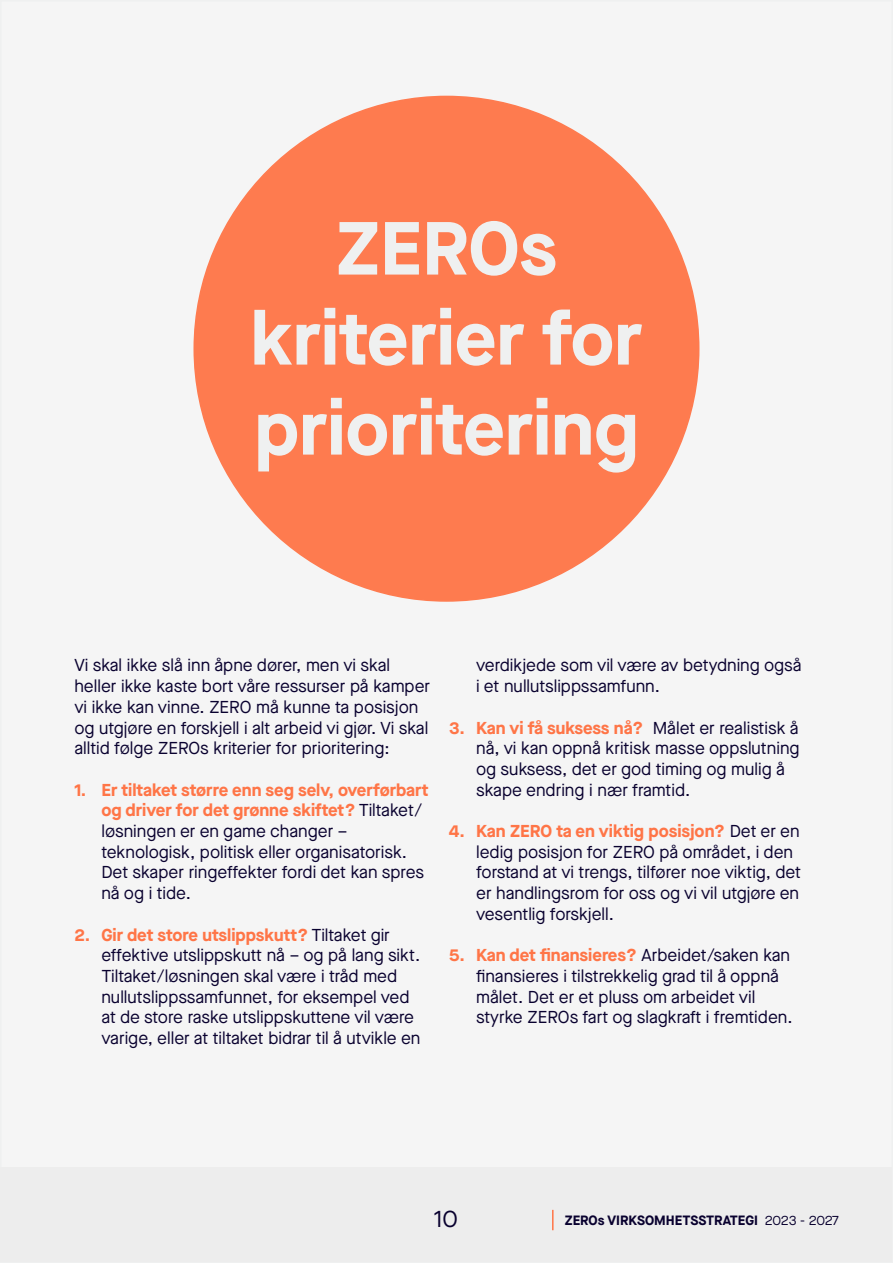
<style>
.page{position:relative;width:893px;height:1263px;background:#fff}
.page>*{position:absolute;margin:0;border:0;box-sizing:border-box;transform-origin:0 0}
.t1{font:700 75px/90px "Maison Neue";color:#eff0f0;text-align:center}
.t2{font:24px "Maison Neue";color:#09012f}
.t3{font:17.25px/20.7px "Maison Neue";color:#09012f}
.t4{font:700 13.5px "Maison Neue";color:#09012f}
.s1{font-weight:700;color:#ff7547}
.s2{font-weight:400}
</style>
<div class="page">
<div style="left:1px;top:1px;width:891px;height:1261px;background:#f5f5f5"></div>
<div style="left:1px;top:1167px;width:891px;height:95px;background:#ededed"></div>
<hr style="left:552px;top:1210px;width:2px;height:20px;background:#ff7547">
<div style="left:194px;top:96px;width:505px;height:505px;background:#fe7b4f;border-radius:50%"></div>
<p class="t1" style="left:251px;top:201px;width:393px">ZEROs kriterier for prioritering</p>
<p class="t3" style="left:74px;top:655px;width:357px">Vi skal ikke slå inn åpne dører, men vi skal heller ikke kaste bort våre ressurser på kamper vi ikke kan vinne. ZERO må kunne ta posisjon og utgjøre en forskjell i alt arbeid vi gjør. Vi skal alltid følge ZEROs kriterier for prioritering:</p>
<p class="t3" style="left:101px;top:779px;width:328px;text-indent:-27px"><span class="s1">1. Er tiltaket større enn seg selv, overførbart og driver for det grønne skiftet?</span> Tiltaket/ løsningen er en game changer – teknologisk, politisk eller organisatorisk.<br>Det skaper ringeffekter fordi det kan spres nå og i tide.</p>
<p class="t3" style="left:101px;top:924px;width:321px;text-indent:-27px"><span class="s1">2. Gir det store utslippskutt?</span> Tiltaket gir effektive utslippskutt nå – og på lang sikt.<br>Tiltaket/løsningen skal være i tråd med nullutslippssamfunnet, for eksempel ved at de store raske utslippskuttene vil være varige, eller at tiltaket bidrar til å utvikle en</p>
<p class="t3" style="left:476px;top:655px;width:327px">verdikjede som vil være av betydning også i et nullutslippssamfunn.</p>
<p class="t3" style="left:476px;top:717px;width:325px;text-indent:-27px"><span class="s1">3. Kan vi få suksess nå?</span> Målet er realistisk å nå, vi kan oppnå kritisk masse oppslutning og suksess, det er god timing og mulig å skape endring i nær framtid.</p>
<p class="t3" style="left:476px;top:820px;width:326px;text-indent:-27px"><span class="s1">4. Kan ZERO ta en viktig posisjon?</span> Det er en ledig posisjon for ZERO på området, i den forstand at vi trengs, tilfører noe viktig, det er handlingsrom for oss og vi vil utgjøre en vesentlig forskjell.</p>
<p class="t3" style="left:476px;top:945px;width:318px;text-indent:-27px"><span class="s1">5. Kan det finansieres?</span> Arbeidet/saken kan finansieres i tilstrekkelig grad til å oppnå målet. Det er et pluss om arbeidet vil styrke ZEROs fart og slagkraft i fremtiden.</p>
<p class="t2" style="left:434px;top:1203px;width:26px">10</p>
<p class="t4" style="left:565px;top:1210px;width:276px">ZEROs VIRKSOMHETSSTRATEGI <span class="s2">2023 - 2027</span></p>
</div>
